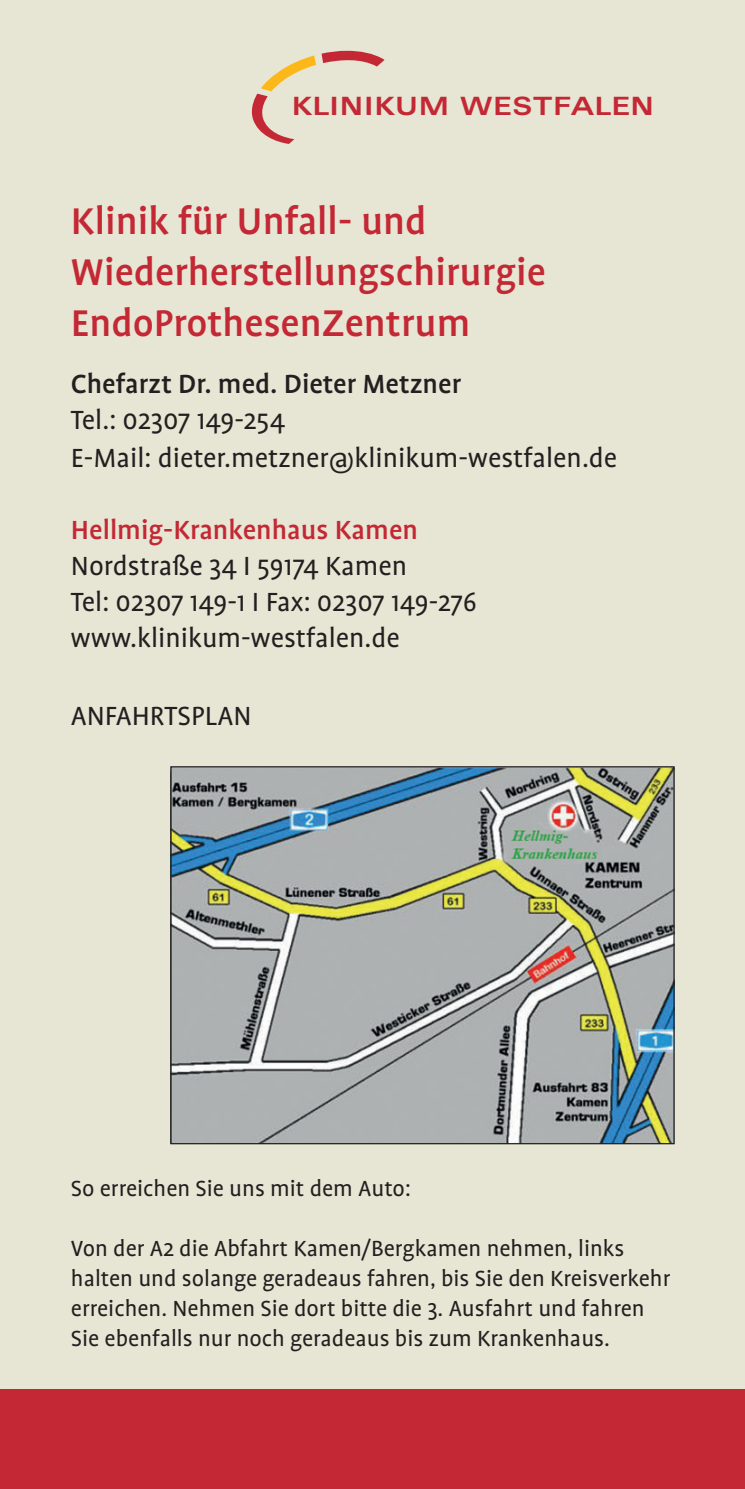
<style>
.page{position:relative;width:745px;height:1489px;background:#fff}
.page>*{position:absolute;margin:0;border:0;box-sizing:border-box;transform-origin:0 0}
.t1{font:500 42.5px "Profile";color:#c32834}
.t2{font:30px "Profile";color:#231f20}
.t3{font:500 30px "Profile";color:#231f20}
.t4{font:500 30px "Profile";color:#c32834}
.t5{font:700 expanded 25.25px "Zurich BT";letter-spacing:.035em;color:#c32834}
.t6{font:25px/30px "Profile";color:#231f20}
</style>
<div class="page">
<div style="left:0;top:0;width:744px;height:1488px;background:#e7e5d4"></div>
<div style="left:0;top:1389px;width:744px;height:99px;background:#c32834"></div>
<svg style="left:252px;top:51px;width:132px;height:93px"></svg>
<img style="left:172px;top:768px;width:500px;height:374px">
<p class="t5" style="left:292px;top:91px;width:363px">KLINIKUM WESTFALEN</p>
<p class="t1" style="left:71px;top:199px;width:357px">Klinik für Unfall- und</p>
<p class="t1" style="left:71px;top:250px;width:476px">Wiederherstellungschirurgie</p>
<p class="t1" style="left:71px;top:301px;width:400px">EndoProthesenZentrum</p>
<p class="t3" style="left:71px;top:368px;width:391px">Chefarzt Dr. med. Dieter Metzner</p>
<p class="t2" style="left:71px;top:404px;width:215px">Tel.: 02307 149-254</p>
<p class="t2" style="left:71px;top:442px;width:547px">E-Mail: dieter.metzner@klinikum-westfalen.de</p>
<p class="t4" style="left:71px;top:514px;width:348px">Hellmig-Krankenhaus Kamen</p>
<p class="t2" style="left:71px;top:550px;width:337px">Nordstraße 34 I 59174 Kamen</p>
<p class="t2" style="left:71px;top:586px;width:407px">Tel: 02307 149-1 I Fax: 02307 149-276</p>
<p class="t2" style="left:71px;top:622px;width:330px">www.klinikum-westfalen.de</p>
<p class="t2" style="left:71px;top:700px;width:182px">ANFAHRTSPLAN</p>
<p class="t6" style="left:71px;top:1172px;width:341px">So erreichen Sie uns mit dem Auto:</p>
<p class="t6" style="left:71px;top:1232px;width:600px">Von der A2 die Abfahrt Kamen/Bergkamen nehmen, links halten und solange geradeaus fahren, bis Sie den Kreisverkehr erreichen. Nehmen Sie dort bitte die 3. Ausfahrt und fahren Sie ebenfalls nur noch geradeaus bis zum Krankenhaus.</p>
</div>
